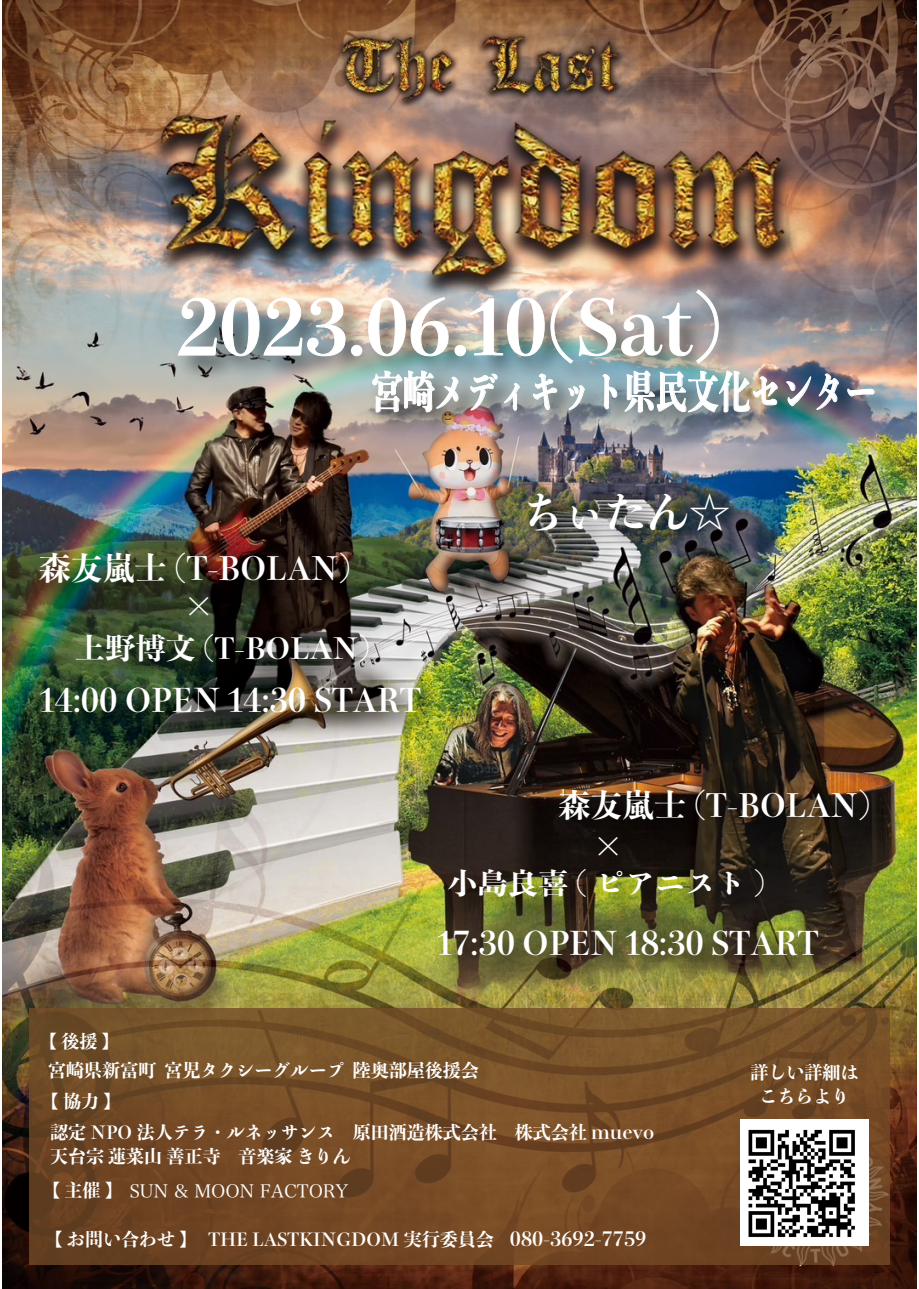
<style>
.page{position:relative;width:919px;height:1289px;background:#fff}
.page>*{position:absolute;margin:0;border:0;box-sizing:border-box;transform-origin:0 0}
.t1{font:800 75px "Toppan Bunkyu Midashi Mincho Std N";color:#fff}
.t2{font:800 43.5px "Toppan Bunkyu Midashi Mincho Std N";color:#fff;scale:.73 1}
.t3{font:800 41.7px "Toppan Bunkyu Midashi Mincho Std N";color:#fff}
.t4{font:800 34.05px "Toppan Bunkyu Midashi Mincho Std N";color:#fff;scale:1.04 1}
.t5{font:800 32.25px "Toppan Bunkyu Midashi Mincho Std N";color:#fff}
.t6{font:800 31.95px "Toppan Bunkyu Midashi Mincho Std N";color:#fff}
.t7{font:800 28.95px "Toppan Bunkyu Midashi Mincho Std N";color:#fff;scale:1.04 1}
.t8{font:800 18px/24px "Toppan Bunkyu Midashi Mincho Std N";color:#fff}
.t9{font:18px "Hira Min Pro W3";color:#fff}
.s1{font-family:"Koz Go Pr 6 N";font-weight:400}
.s2{font-family:"Toppan Bunkyu Midashi Mincho Std N";font-weight:800}
.s3{font-size:19.5px}
</style>
<div class="page">
<img style="left:2px;top:0;width:914px;height:1288px">
<img style="left:164px;top:276px;width:625px;height:136px">
<svg style="left:178px;top:298px;width:167px;height:58px;background:#a4a8a7"></svg>
<div style="left:351px;top:345px;width:11px;height:11px;border:1px solid #fff;border-radius:50%"></div>
<svg style="left:368px;top:297px;width:80px;height:59px;background:#bab1a6"></svg>
<div style="left:454px;top:345px;width:11px;height:11px;border:1px solid #fff;border-radius:50%"></div>
<img style="left:469px;top:298px;width:75px;height:58px">
<img style="left:550px;top:289px;width:168px;height:68px">
<img style="left:424px;top:914px;width:427px;height:84px">
<img style="left:359px;top:357px;width:550px;height:98px">
<svg style="left:372px;top:370px;width:86px;height:42px;background:#a9b0af"></svg>
<svg style="left:470px;top:374px;width:27px;height:36px"></svg>
<svg style="left:504px;top:383px;width:15px;height:27px"></svg>
<svg style="left:533px;top:373px;width:24px;height:37px"></svg>
<svg style="left:568px;top:385px;width:16px;height:25px"></svg>
<svg style="left:602px;top:374px;width:15px;height:35px"></svg>
<img style="left:624px;top:370px;width:153px;height:42px">
<svg style="left:786px;top:373px;width:52px;height:37px;background:#5e6a80"></svg>
<svg style="left:847px;top:385px;width:27px;height:11px"></svg>
<img style="left:546px;top:776px;width:357px;height:83px">
<img style="left:435px;top:856px;width:363px;height:80px">
<img style="left:27px;top:540px;width:357px;height:83px">
<img style="left:63px;top:621px;width:340px;height:50px">
<img style="left:509px;top:479px;width:254px;height:96px">
<svg style="left:29px;top:1008px;width:861px;height:256px;background:#734b26"></svg>
<img style="left:27px;top:671px;width:427px;height:84px">
<img style="left:740px;top:1119px;width:128px;height:125px">
<h1 class="t1" style="left:176px;top:269px;width:547px">2023.06.10(Sat)</h1>
<h2 class="t2" style="left:371px;top:358px;width:693px">宮崎メディキット県民文化センター</h2>
<h3 class="t6" style="left:39px;top:543px;width:313px">森友嵐士 (T-BOLAN)</h3>
<h3 class="t4" style="left:181px;top:580px;width:36px">×</h3>
<h3 class="t7" style="left:75px;top:625px;width:285px">上野博文 (T-BOLAN)</h3>
<h3 class="t5" style="left:39px;top:674px;width:383px">14:00 OPEN 14:30 START</h3>
<h3 class="t3" style="left:521px;top:480px;width:210px">ちぃたん<span class="s1">☆</span></h3>
<h3 class="t6" style="left:558px;top:779px;width:313px">森友嵐士 (T-BOLAN)</h3>
<h3 class="t4" style="left:590px;top:819px;width:36px">×</h3>
<h3 class="t7" style="left:447px;top:860px;width:307px">小島良喜 ( ピアニスト )</h3>
<h3 class="t5" style="left:437px;top:918px;width:383px">17:30 OPEN 18:30 START</h3>
<p class="t8" style="left:39px;top:1028px;width:82px">【 後援 】</p>
<p class="t8" style="left:48px;top:1057px;width:432px">宮崎県新富町 宮児タクシーグループ 陸奥部屋後援会</p>
<p class="t8" style="left:41px;top:1088px;width:82px">【 協力 】</p>
<p class="t8" style="left:50px;top:1119px;width:605px">認定 NPO 法人テラ・ルネッサンス　原田酒造株式会社　株式会社 muevo天台宗 蓮菜山 善正寺　音楽家 きりん</p>
<p class="t9" style="left:42px;top:1176px;width:307px"><span class="s2">【 主催 】</span> SUN &amp; MOON FACTORY</p>
<p class="t8" style="left:45px;top:1226px;width:602px">【 お問い合わせ 】 THE LASTKINGDOM 実行委員会 <span class="s3">080-3692-7759</span></p>
<p class="t8" style="left:750px;top:1059px;width:109px;text-align:center">詳しい詳細はこちらより</p>
</div>
